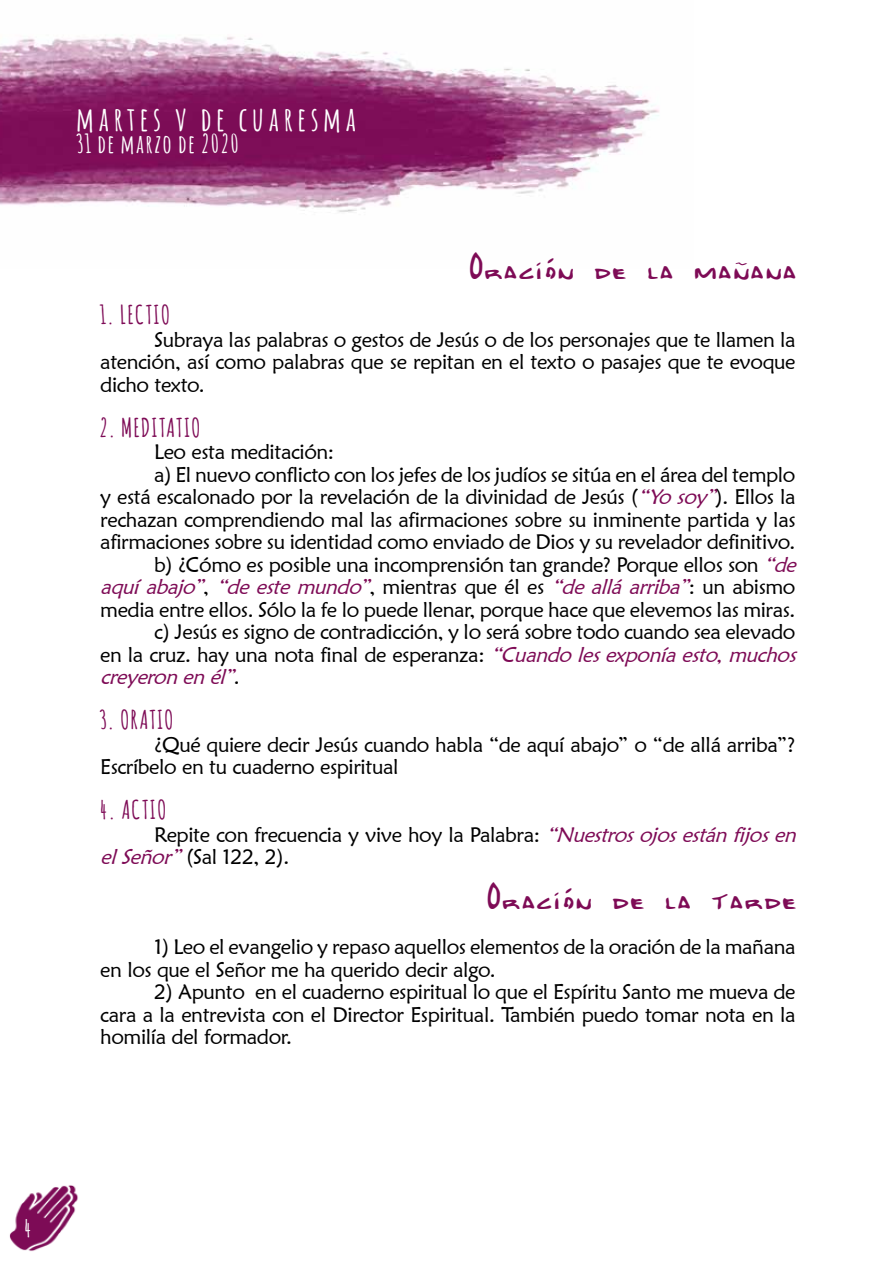
<style>
.page{position:relative;width:893px;height:1263px;background:#fff}
.page>*{position:absolute;margin:0;border:0;box-sizing:border-box;transform-origin:0 0}
.t1{font:33px "Bobcat";letter-spacing:.08em;color:#7e0b56}
.t2{font:700 33px "Amatic";letter-spacing:.17em;color:#fff}
.t3{font:700 25.5px "Amatic";letter-spacing:.08em;color:#7e0b56}
.t4{font:700 25.5px "Amatic";letter-spacing:.09em;color:#fff}
.t5{font:700 24px "Amatic";color:#fff}
.t6{font:21px/22.5px "Maiandra GD";letter-spacing:-.02em;color:#000}
.t7{font:italic 21px "Maiandra GD";color:#7e0b56}
.s1{font-style:italic;color:#7e0b56}
.s2{font-style:normal;color:#000}
</style>
<div class="page">
<img style="left:9px;top:1185px;width:69px;height:66px">
<img style="left:0;top:36px;width:659px;height:176px">
<h1 class="t2" style="left:77px;top:95px;width:280px">martes v de cuaresma</h1>
<p class="t4" style="left:77px;top:126px;width:163px">31 de marzo de 2020</p>
<h1 class="t1" style="left:467px;top:250px;width:330px">Oracíón de la mañana</h1>
<p class="t3" style="left:100px;top:296px;width:71px">1. LECTIO</p>
<p class="t6" style="left:100px;top:328px;width:697px;text-align:justify;text-indent:54px">Subraya las palabras o gestos de Jesús o de los personajes que te llamen la atención, así como palabras que se repitan en el texto o pasajes que te evoque dicho texto.</p>
<p class="t3" style="left:100px;top:409px;width:101px">2. MEDITATIO</p>
<p class="t6" style="left:154px;top:440px;width:182px">Leo esta meditación:</p>
<p class="t6" style="left:154px;top:463px;width:643px">a) El nuevo conflicto con los jefes de los judíos se sitúa en el área del templo</p>
<p class="t6" style="left:100px;top:485px;width:697px">y está escalonado por la revelación de la divinidad de Jesús (<span class="s1">“Yosoy”</span>). Ellos la</p>
<p class="t6" style="left:100px;top:508px;width:697px">rechazan comprendiendo mal las afirmaciones sobre su inminente partida y las</p>
<p class="t6" style="left:100px;top:530px;width:697px">afirmaciones sobre su identidad como enviado de Dios y su revelador definitivo.</p>
<p class="t6" style="left:154px;top:553px;width:649px">b) ¿Cómo es posible una incomprensión tan grande? Porque ellos son <span class="s1">“de</span></p>
<p class="t7" style="left:100px;top:574px;width:697px">aquíabajo”<span class="s2">,</span> “deestemundo”<span class="s2">, m i e n t r a s q u e é l e s</span> “dealláarriba”<span class="s2">: u n a b i s m o</span></p>
<p class="t6" style="left:100px;top:598px;width:697px">media entre ellos. Sólo la fe lo puede llenar, porque hace que elevemos las miras.</p>
<p class="t6" style="left:154px;top:620px;width:643px">c) Jesús es signo de contradicción, y lo será sobre todo cuando sea elevado</p>
<p class="t6" style="left:100px;top:643px;width:703px">en la cruz. hay una nota final de esperanza: <span class="s1">“Cuandolesexponíaesto,muchos</span></p>
<p class="t7" style="left:100px;top:664px;width:142px">creyeronenél”<span class="s2">.</span></p>
<p class="t3" style="left:100px;top:701px;width:74px">3. ORATIO</p>
<p class="t6" style="left:100px;top:733px;width:697px;text-indent:54px">¿Qué quiere decir Jesús cuando habla “de aquí abajo” o “de allá arriba”?<br>Escríbelo en tu cuaderno espiritual</p>
<p class="t3" style="left:100px;top:791px;width:67px">4. ACTIO</p>
<p class="t6" style="left:100px;top:823px;width:703px;text-indent:54px">Repite con frecuencia y vive hoy la Palabra: <span class="s1">“Nuestrosojosestánfijosen elSeñor”</span>(Sal 122, 2).</p>
<h1 class="t1" style="left:485px;top:880px;width:312px">Oracíón de la tarde</h1>
<p class="t6" style="left:100px;top:935px;width:697px;text-indent:54px">1) Leo el evangelio y repaso aquellos elementos de la oración de la mañana en los que el Señor me ha querido decir algo.</p>
<p class="t6" style="left:100px;top:980px;width:697px;text-align:justify;text-indent:54px">2) Apunto en el cuaderno espiritual lo que el Espíritu Santo me mueva de cara a la entrevista con el Director Espiritual. También puedo tomar nota en la homilía del formador.</p>
<p class="t5" style="left:24px;top:1211px;width:8px">4</p>
</div>
